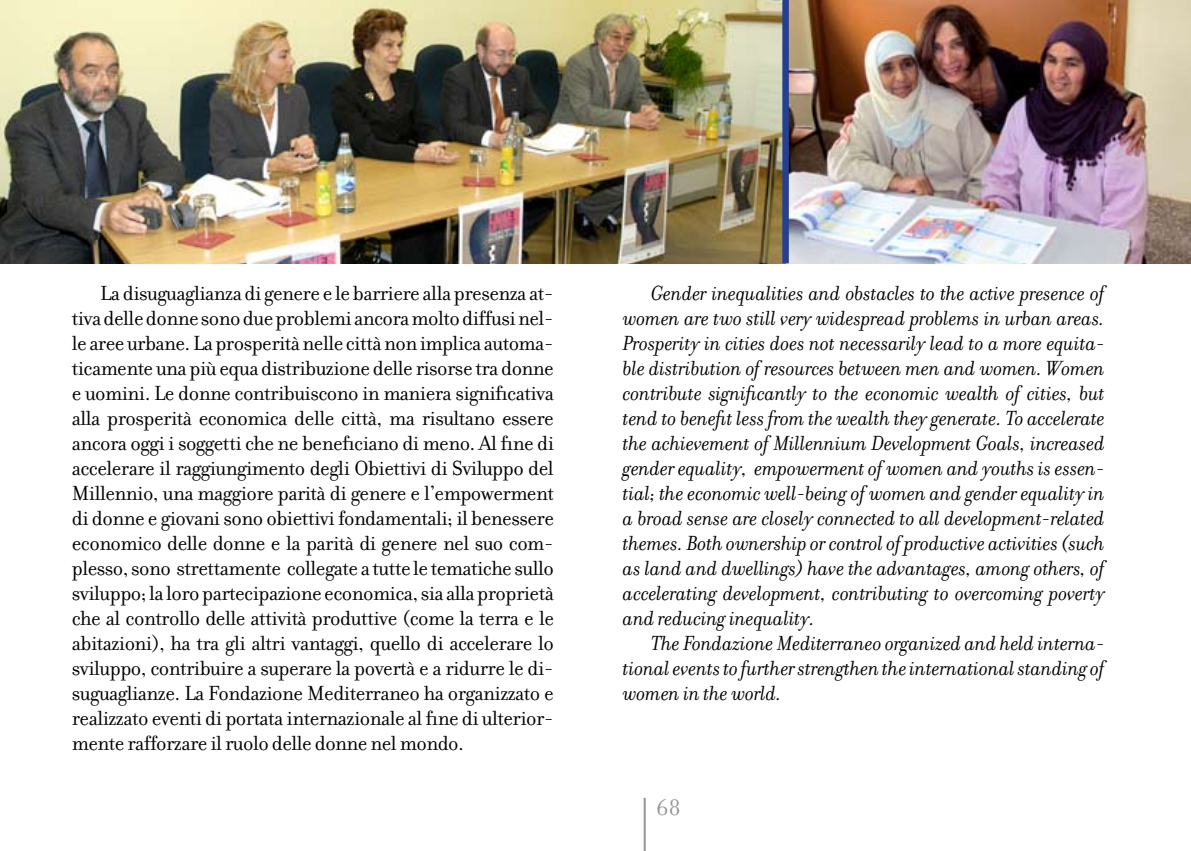
<style>
.page{position:relative;width:1191px;height:851px;background:#fff}
.page>*{position:absolute;margin:0;border:0;box-sizing:border-box;transform-origin:0 0}
.t1{font:24px "Filosofia";color:#939598}
.t2{font:22px/25px "Filosofia";letter-spacing:-.025em;color:#000;text-align:justify}
.t3{font:italic 22px/25px "Filosofia";letter-spacing:-.01em;color:#000;text-align:justify}
</style>
<div class="page">
<hr style="left:643px;top:797px;width:2px;height:53px;background:#939598">
<img style="left:0;top:0;width:1191px;height:263px">
<div style="left:782px;top:0;width:7px;height:263px;background:#25408f"></div>
<p class="t2" style="left:72px;top:281px;width:483px;text-indent:28px">La disuguaglianza di genere e le barriere alla presenza at&shy;tiva delle donne sono due problemi ancora molto diffusi nel&shy;le aree urbane. La prosperità nelle città non implica automa&shy;ticamente una più equa distribuzione delle risorse tra donne e uomini. Le donne contribuiscono in maniera significativa alla prosperità economica delle città, ma risultano essere ancora oggi i soggetti che ne beneficiano di meno. Al fine di accelerare il raggiungimento degli Obiettivi di Sviluppo del Millennio, una maggiore parità di genere e l’empowerment di donne e giovani sono obiettivi fondamentali; il benessere economico delle donne e la parità di genere nel suo com&shy;plesso, sono strettamente collegate a tutte le tematiche sullo sviluppo; la loro partecipazione economica, sia alla proprietà che al controllo delle attività produttive (come la terra e le abitazioni), ha tra gli altri vantaggi, quello di accelerare lo sviluppo, contribuire a superare la povertà e a ridurre le di&shy;suguaglianze. La Fondazione Mediterraneo ha organizzato e realizzato eventi di portata internazionale al fine di ulterior&shy;mente rafforzare il ruolo delle donne nel mondo.</p>
<p class="t3" style="left:623px;top:281px;width:483px;text-indent:28px">Gender inequalities and obstacles to the active presence of women are two still very widespread problems in urban areas.<br>Prosperity in cities does not necessarily lead to a more equita&shy;ble distribution of resources between men and women. Women contribute significantly to the economic wealth of cities, but tend to benefit less from the wealth they generate. To accelerate the achievement of Millennium Development Goals, increased gender equality, empowerment of women and youths is essen&shy;tial; the economic well-being of women and gender equality in a broad sense are closely connected to all development-related themes. Both ownership or control of productive activities (such as land and dwellings) have the advantages, among others, of accelerating development, contributing to overcoming poverty and reducing inequality.</p>
<p class="t3" style="left:623px;top:631px;width:483px;text-indent:28px">The Fondazione Mediterraneo organized and held interna&shy;tional events to further strengthen the international standing of women in the world.</p>
<p class="t1" style="left:656px;top:794px;width:26px">68</p>
</div>
